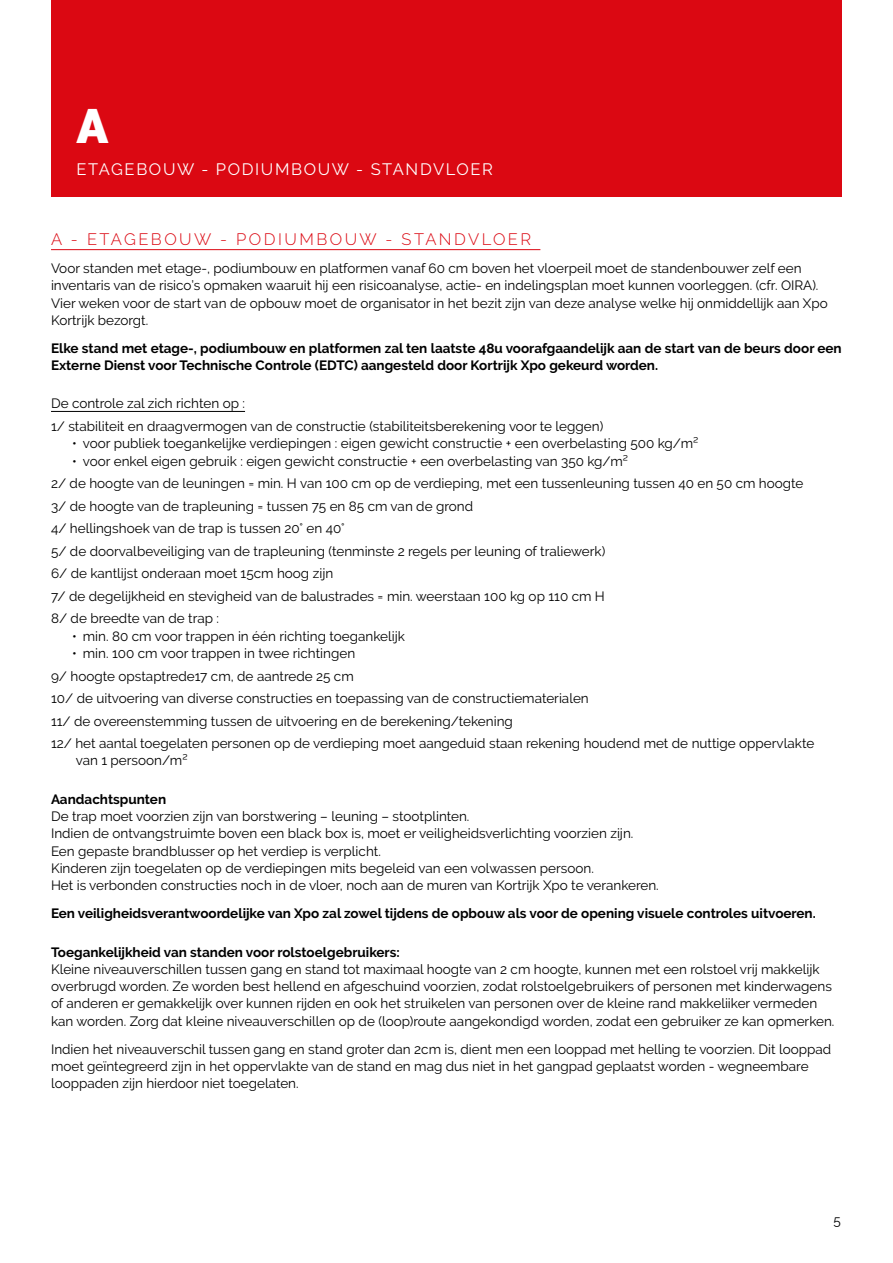
<style>
.page{position:relative;width:893px;height:1263px;background:#fff}
.page>*{position:absolute;margin:0;border:0;box-sizing:border-box;transform-origin:0 0}
.t1{font:900 48px "Raleway";color:#fff}
.t2{font:300 16.5px "Raleway";letter-spacing:.15em;color:#db0812}
.t3{font:16.5px "Raleway";letter-spacing:.1em;color:#fff}
.t4{font:13.5px/17.2px "Raleway";color:#000}
.t5{font:700 13.5px/17.2px "Raleway";color:#000}
</style>
<div class="page">
<div style="left:51px;top:0;width:791px;height:196px;background:#db0812"></div>
<hr style="left:51px;top:249px;width:489px;height:1px;background:#db0812">
<hr style="left:51px;top:411px;width:194px;height:1px;background:#000">
<h1 class="t1" style="left:77px;top:99px;width:34px">A</h1>
<p class="t3" style="left:77px;top:160px;width:418px">ETAGEBOUW - PODIUMBOUW - STANDVLOER</p>
<p class="t2" style="left:51px;top:230px;width:482px">A - ETAGEBOUW - PODIUMBOUW - STANDVLOER</p>
<p class="t4" style="left:51px;top:260px;width:778px">Voor standen met etage-, podiumbouw en platformen vanaf 60 cm boven het vloerpeil moet de standenbouwer zelf een inventaris van de risico’s opmaken waaruit hij een risicoanalyse, actie- en indelingsplan moet kunnen voorleggen. (cfr. OIRA).<br>Vier weken voor de start van de opbouw moet de organisator in het bezit zijn van deze analyse welke hij onmiddellijk aan Xpo Kortrijk bezorgt.</p>
<p class="t5" style="left:51px;top:339px;width:792px">Elke stand met etage-, podiumbouw en platformen zal ten laatste 48u voorafgaandelijk aan de start van de beurs door een<br>Externe Dienst voor Technische Controle (EDTC) aangesteld door Kortrijk Xpo gekeurd worden.</p>
<p class="t4" style="left:51px;top:392px;width:554px;line-height:22.5px">De controle zal zich richten op :<br>1/ stabiliteit en draagvermogen van de constructie (stabiliteitsberekening voor te leggen)</p>
<p class="t4" style="left:72px;top:435px;width:628px">• voor publiek toegankelijke verdiepingen : eigen gewicht constructie + een overbelasting 500 kg/m²</p>
<p class="t4" style="left:51px;top:449px;width:754px;line-height:22.5px;text-indent:21px">• voor enkel eigen gebruik : eigen gewicht constructie + een overbelasting van 350 kg/m²<br>2/ de hoogte van de leuningen = min. H van 100 cm op de verdieping, met een tussenleuning tussen 40 en 50 cm hoogte 3/ de hoogte van de trapleuning = tussen 75 en 85 cm van de grond<br>4/ hellingshoek van de trap is tussen 20° en 40°<br>5/ de doorvalbeveiliging van de trapleuning (tenminste 2 regels per leuning of traliewerk)<br>6/ de kantlijst onderaan moet 15cm hoog zijn<br>7/ de degelijkheid en stevigheid van de balustrades = min. weerstaan 100 kg op 110 cm H<br>8/ de breedte van de trap :</p>
<p class="t4" style="left:72px;top:627px;width:334px">• min. 80 cm voor trappen in één richting toegankelijk</p>
<p class="t4" style="left:51px;top:642px;width:765px;line-height:22.5px;text-indent:21px">• min. 100 cm voor trappen in twee richtingen<br>9/ hoogte opstaptrede17 cm, de aantrede 25 cm<br>10/ de uitvoering van diverse constructies en toepassing van de constructiematerialen<br>11/ de overeenstemming tussen de uitvoering en de berekening/tekening<br>12/ het aantal toegelaten personen op de verdieping moet aangeduid staan rekening houdend met de nuttige oppervlakte</p>
<p class="t4" style="left:76px;top:752px;width:113px">van 1 persoon/m²</p>
<p class="t5" style="left:51px;top:791px;width:117px">Aandachtspunten</p>
<p class="t4" style="left:51px;top:808px;width:609px">De trap moet voorzien zijn van borstwering – leuning – stootplinten.<br>Indien de ontvangstruimte boven een black box is, moet er veiligheidsverlichting voorzien zijn.<br>Een gepaste brandblusser op het verdiep is verplicht.<br>Kinderen zijn toegelaten op de verdiepingen mits begeleid van een volwassen persoon.<br>Het is verbonden constructies noch in de vloer, noch aan de muren van Kortrijk Xpo te verankeren.</p>
<p class="t5" style="left:51px;top:905px;width:766px">Een veiligheidsverantwoordelijke van Xpo zal zowel tijdens de opbouw als voor de opening visuele controles uitvoeren.</p>
<p class="t5" style="left:51px;top:943px;width:350px">Toegankelijkheid van standen voor rolstoelgebruikers:</p>
<p class="t4" style="left:51px;top:960px;width:785px">Kleine niveauverschillen tussen gang en stand tot maximaal hoogte van 2 cm hoogte, kunnen met een rolstoel vrij makkelijk overbrugd worden. Ze worden best hellend en afgeschuind voorzien, zodat rolstoelgebruikers of personen met kinderwagens of anderen er gemakkelijk over kunnen rijden en ook het struikelen van personen over de kleine rand makkeliiker vermeden kan worden. Zorg dat kleine niveauverschillen op de (loop)route aangekondigd worden, zodat een gebruiker ze kan opmerken.</p>
<p class="t4" style="left:51px;top:1040px;width:782px">Indien het niveauverschil tussen gang en stand groter dan 2cm is, dient men een looppad met helling te voorzien. Dit looppad moet geïntegreerd zijn in het oppervlakte van de stand en mag dus niet in het gangpad geplaatst worden - wegneembare looppaden zijn hierdoor niet toegelaten.</p>
<p class="t4" style="left:833px;top:1211px;width:9px">5</p>
</div>
